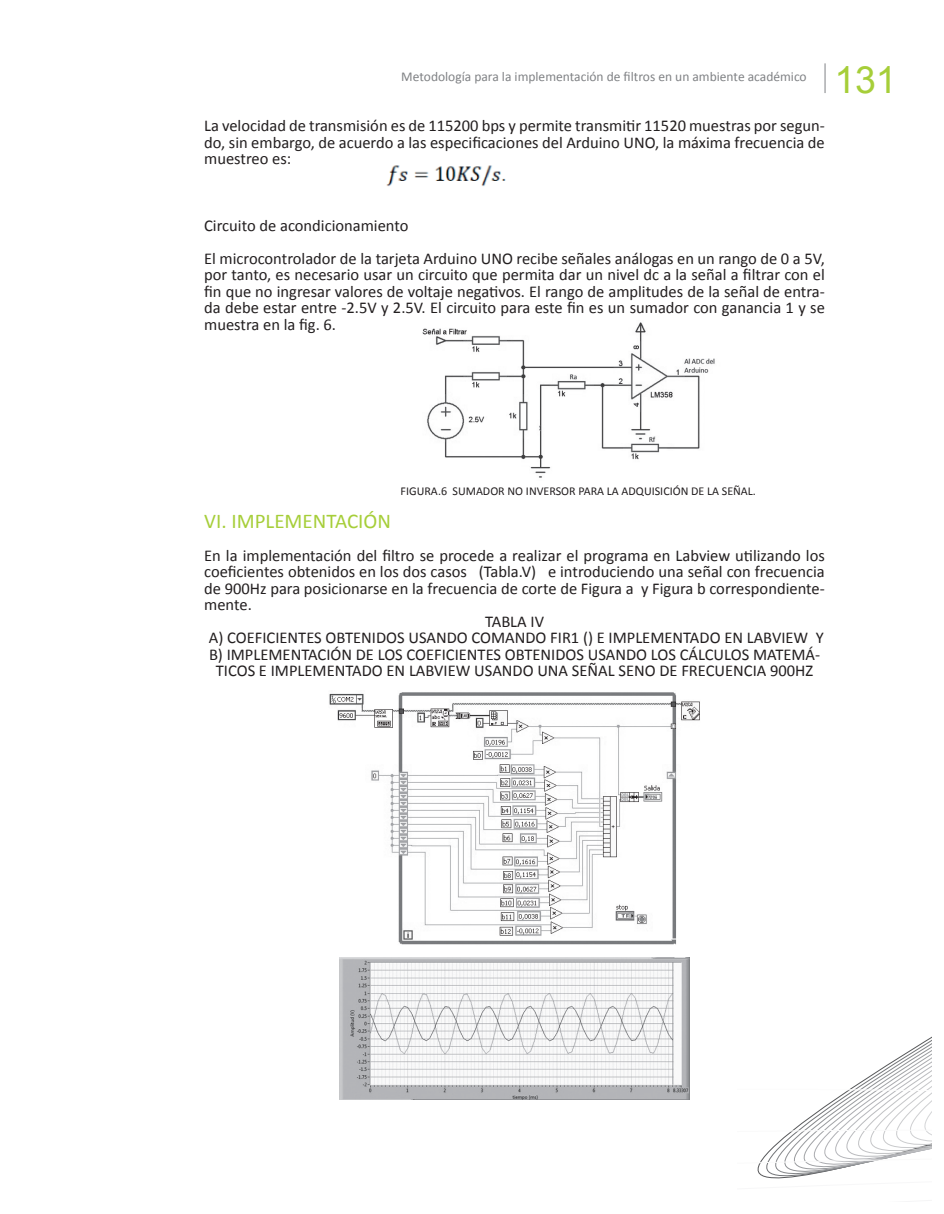
<style>
.page{position:relative;width:944px;height:1214px;background:#fff}
.page>*{position:absolute;margin:0;border:0;box-sizing:border-box;transform-origin:0 0}
.t1{font:37.5px "Arial";color:#a6ce39}
.t2{font:21px "Calibri";color:#a6ce39}
.t3{font:16.5px/16.5px "Calibri";color:#231f20;text-align:justify}
.t4{font:13.5px "Calibri";color:#808285}
.t5{font:12px "Calibri";color:#231f20}
</style>
<div class="page">
<svg style="left:757px;top:1037px;width:174px;height:142px"></svg>
<hr style="left:824px;top:63px;width:1px;height:30px;background:#808285">
<img style="left:386px;top:165px;width:120px;height:21px">
<img style="left:422px;top:322px;width:293px;height:156px">
<img style="left:329px;top:692px;width:371px;height:253px">
<img style="left:340px;top:958px;width:349px;height:141px">
<p class="t4" style="left:401px;top:67px;width:407px">Metodología para la implementación de filtros en un ambiente académico</p>
<p class="t3" style="left:204px;top:117px;width:622px">La velocidad de transmisión es de 115200 bps y permite transmitir 11520 muestras por segun&shy;do, sin embargo, de acuerdo a las especificaciones del Arduino UNO, la máxima frecuencia de muestreo es:</p>
<h1 class="t1" style="left:834px;top:55px;width:64px">131</h1>
<p class="t3" style="left:204px;top:208px;width:622px;line-height:33px">Circuito de acondicionamiento<br>El microcontrolador de la tarjeta Arduino UNO recibe señales análogas en un rango de 0 a 5V,</p>
<p class="t3" style="left:204px;top:266px;width:622px">por tanto, es necesario usar un circuito que permita dar un nivel dc a la señal a filtrar con el fin que no ingresar valores de voltaje negativos. El rango de amplitudes de la señal de entra&shy;da debe estar entre -2.5V y 2.5V. El circuito para este fin es un sumador con ganancia 1 y se muestra en la fig. 6.</p>
<p class="t5" style="left:400px;top:482px;width:357px">FIGURA.6 SUMADOR NO INVERSOR PARA LA ADQUISICIÓN DE LA SEÑAL.</p>
<p class="t2" style="left:204px;top:506px;width:188px">VI. IMPLEMENTACIÓN</p>
<p class="t3" style="left:204px;top:546px;width:622px">En la implementación del filtro se procede a realizar el programa en Labview utilizando los</p>
<p class="t3" style="left:204px;top:563px;width:622px">coeficientes obtenidos en los dos casos (Tabla.V) e introduciendo una señal con frecuencia</p>
<p class="t3" style="left:204px;top:579px;width:622px">de 900Hz para posicionarse en la frecuencia de corte de Figura a y Figura b correspondiente-</p>
<p class="t3" style="left:204px;top:596px;width:49px">mente.</p>
<p class="t3" style="left:485px;top:612px;width:61px">TABLA IV</p>
<p class="t3" style="left:209px;top:629px;width:616px">A) COEFICIENTES OBTENIDOS USANDO COMANDO FIR1 () E IMPLEMENTADO EN LABVIEW Y</p>
<p class="t3" style="left:209px;top:645px;width:612px">B) IMPLEMENTACIÓN DE LOS COEFICIENTES OBTENIDOS USANDO LOS CÁLCULOS MATEMÁ-</p>
<p class="t3" style="left:216px;top:662px;width:599px">TICOS E IMPLEMENTADO EN LABVIEW USANDO UNA SEÑAL SENO DE FRECUENCIA 900HZ</p>
</div>
